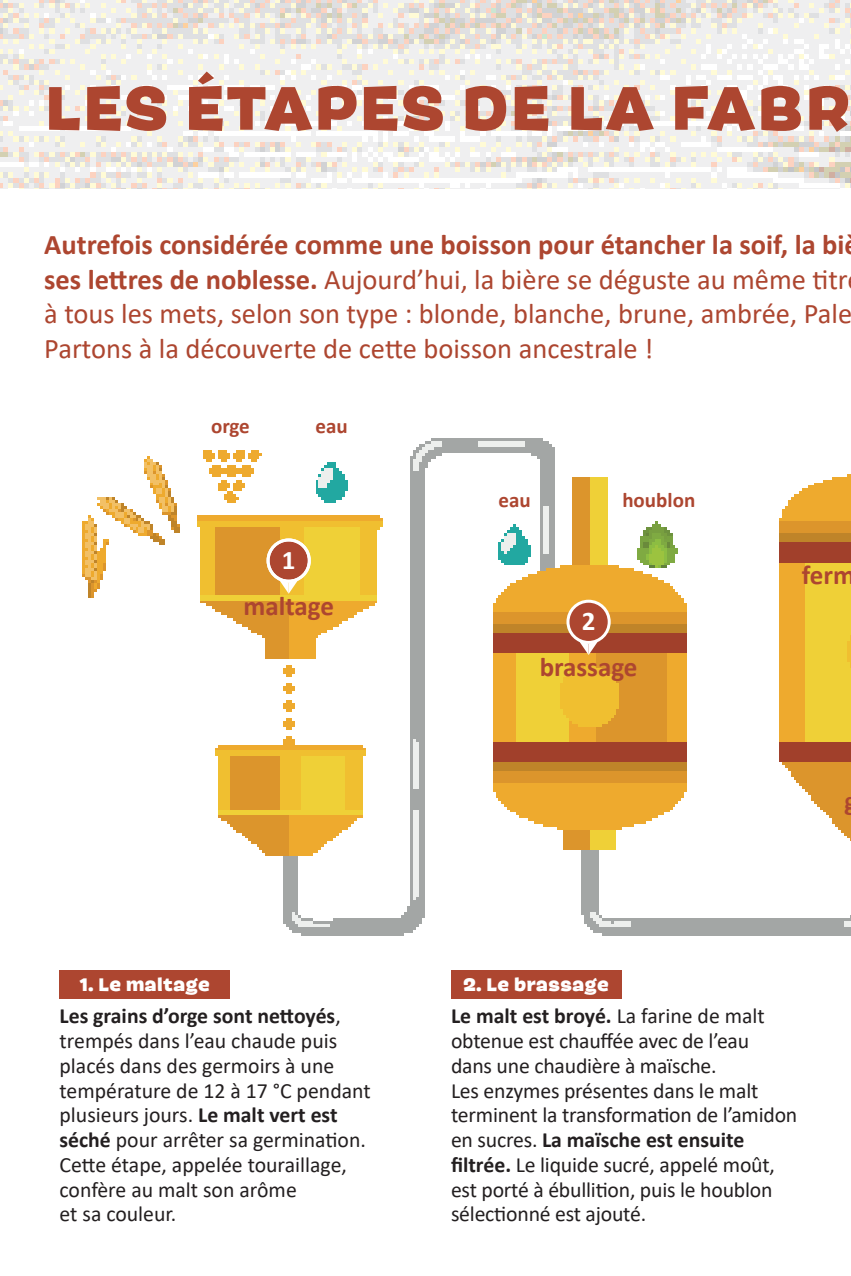
<style>
.page{position:relative;width:851px;height:1276px;background:#fff}
.page>*{position:absolute;margin:0;border:0;box-sizing:border-box;transform-origin:0 0}
.t1{font:700 60.9px "Pancho";color:#ad4630}
.t2{font:28.5px/34.5px "Calibri";color:#ad4630}
.t3{font:700 27px "Calibri";color:#ad4630}
.t4{font:700 27px "Calibri";color:#fff}
.t5{font:21.6px/24.9px "Calibri";letter-spacing:-.01em;color:#231f20}
.t6{font:700 21px "Calibri";color:#ad4630}
.t7{font:700 18px "Pancho";color:#fff}
.s1{font-weight:700}
</style>
<div class="page">
<img style="left:0;top:0;width:850px;height:188px">
<img style="left:82px;top:438px;width:768px;height:498px">
<div style="left:568px;top:601px;width:41px;height:41px;background:#ad4630;border-radius:50%"></div>
<div style="left:566px;top:600px;width:44px;height:44px;border:3px solid #fff;border-radius:50%"></div>
<svg style="left:577px;top:639px;width:22px;height:16px"></svg>
<div style="left:268px;top:540px;width:41px;height:41px;background:#ad4630;border-radius:50%"></div>
<div style="left:266px;top:538px;width:45px;height:45px;border:3px solid #fff;border-radius:50%"></div>
<svg style="left:277px;top:577px;width:23px;height:17px"></svg>
<div style="left:60px;top:970px;width:170px;height:28px;background:#ad4630"></div>
<div style="left:451px;top:970px;width:170px;height:28px;background:#ad4630"></div>
<h1 class="t1" style="left:44px;top:70px;width:807px">LES ÉTAPES DE LA FABR</h1>
<p class="t2" style="left:44px;top:227px;width:809px"><span class="s1">Autrefois considérée comme une boisson pour étancher la soif, la bi ses lettres de noblesse.</span> Aujourd’hui, la bière se déguste au même titr à tous les mets, selon son type : blonde, blanche, brune, ambrée, Pale Partons à la découverte de cette boisson ancestrale !</p>
<p class="t6" style="left:211px;top:411px;width:40px">orge</p>
<p class="t6" style="left:315px;top:411px;width:34px">eau</p>
<p class="t4" style="left:282px;top:540px;width:15px">1</p>
<p class="t3" style="left:243px;top:586px;width:92px">maltage</p>
<p class="t7" style="left:79px;top:973px;width:132px">1. Le maltage</p>
<p class="t5" style="left:60px;top:1003px;width:312px"><span class="s1">Les grains d’orge sont nettoyés</span>, trempés dans l’eau chaude puis placés dans des germoirs à une température de 12 à 17 °C pendant plusieurs jours. <span class="s1">Le malt vert est séché</span> pour arrêter sa germination.<br>Cette étape, appelée touraillage, confère au malt son arôme<br>et sa couleur.</p>
<p class="t6" style="left:498px;top:485px;width:34px">eau</p>
<p class="t6" style="left:622px;top:485px;width:74px">houblon</p>
<p class="t4" style="left:581px;top:602px;width:15px">2</p>
<p class="t3" style="left:539px;top:648px;width:99px">brassage</p>
<p class="t3" style="left:801px;top:556px;width:55px">ferm</p>
<p class="t3" style="left:844px;top:782px;width:14px">g</p>
<p class="t7" style="left:463px;top:973px;width:147px">2. Le brassage</p>
<p class="t5" style="left:451px;top:1003px;width:348px"><span class="s1">Le malt est broyé.</span> La farine de malt obtenue est chauffée avec de l’eau<br>dans une chaudière à maïsche.<br>Les enzymes présentes dans le malt terminent la transformation de l’amidon en sucres. <span class="s1">La maïsche est ensuite filtrée.</span> Le liquide sucré, appelé moût, est porté à ébullition, puis le houblon sélectionné est ajouté.</p>
</div>
